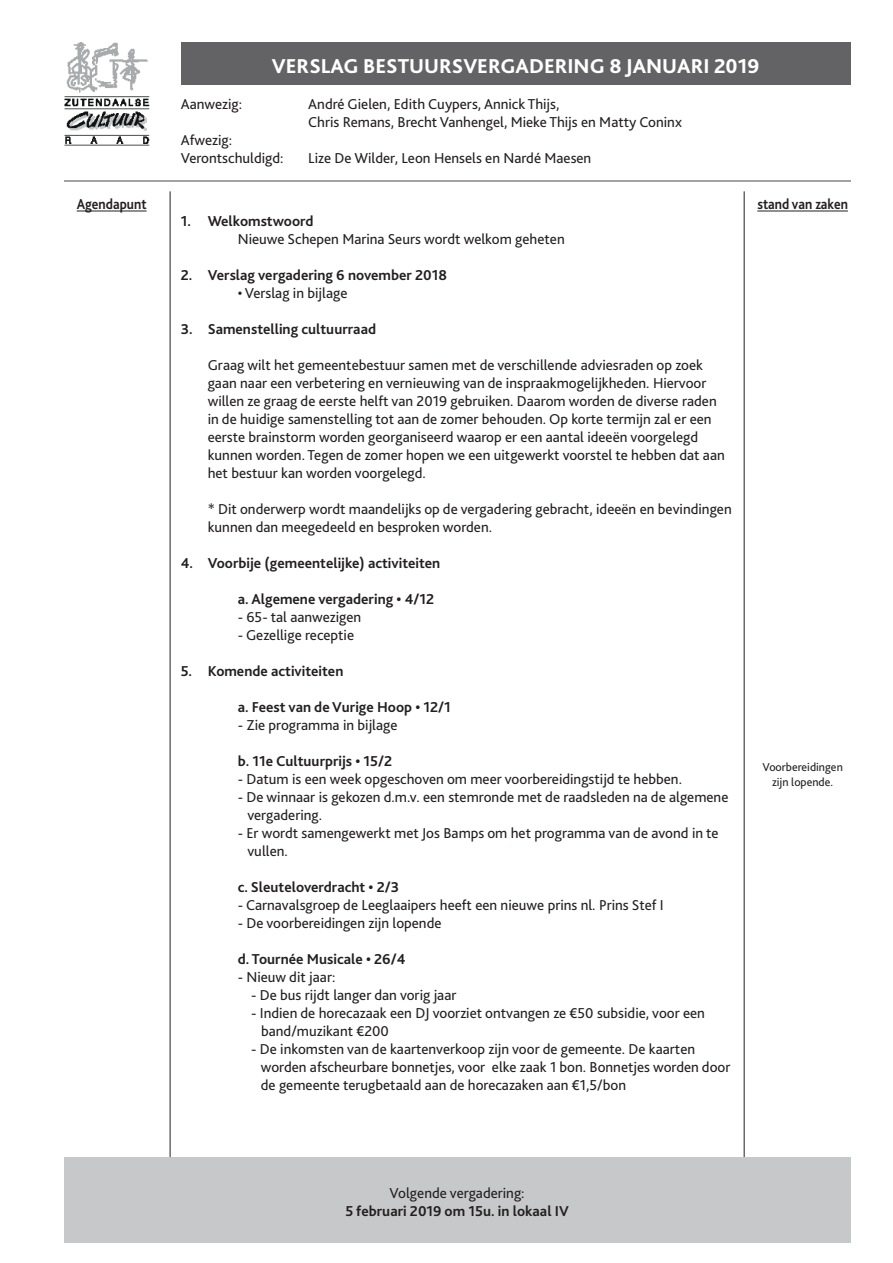
<style>
.page{position:relative;width:893px;height:1263px;background:#fff}
.page>*{position:absolute;margin:0;border:0;box-sizing:border-box;transform-origin:0 0}
.t1{font:800 21px "Bliss 2";color:#fff}
.t2{font:15px/18px "Bliss 2";color:#231f20}
.t3{font:700 15px "Bliss 2";color:#231f20}
.t4{font:700 15px "Bliss 2";color:#231f20;scale:.9 1}
.t5{font:12px/14.4px "Bliss 2";color:#231f20;text-align:center}
</style>
<div class="page">
<div style="left:181px;top:43px;width:669px;height:42px;background:#636366"></div>
<hr style="left:64px;top:180px;width:786px;height:1px;background:#a1a3a6">
<img style="left:64px;top:43px;width:86px;height:103px">
<hr style="left:744px;top:191px;width:1px;height:1029px;background:#231f20">
<hr style="left:170px;top:191px;width:1px;height:1029px;background:#231f20">
<hr style="left:757px;top:211px;width:91px;height:1px;background:#231f20">
<hr style="left:77px;top:211px;width:70px;height:1px;background:#231f20">
<div style="left:64px;top:1157px;width:786px;height:85px;background:#c7c8ca"></div>
<h1 class="t1" style="left:272px;top:53px;width:489px">VERSLAG BESTUURSVERGADERING 8 JANUARI 2019</h1>
<p class="t2" style="left:181px;top:95px;width:63px">Aanwezig:</p>
<p class="t2" style="left:308px;top:95px;width:375px">André Gielen, Edith Cuypers, Annick Thijs,<br>Chris Remans, Brecht Vanhengel, Mieke Thijs en Matty Coninx</p>
<p class="t2" style="left:181px;top:131px;width:104px">Afwezig:<br>Verontschuldigd:</p>
<p class="t2" style="left:308px;top:149px;width:285px">Lize De Wilder, Leon Hensels en Nardé Maesen</p>
<p class="t4" style="left:77px;top:194px;width:79px">Agendapunt</p>
<p class="t4" style="left:757px;top:194px;width:102px">stand van zaken</p>
<p class="t3" style="left:181px;top:212px;width:134px">1. Welkomstwoord</p>
<p class="t2" style="left:238px;top:230px;width:329px">Nieuwe Schepen Marina Seurs wordt welkom geheten</p>
<p class="t3" style="left:181px;top:266px;width:268px">2. Verslag vergadering 6 november 2018</p>
<p class="t2" style="left:238px;top:284px;width:111px">• Verslag in bijlage</p>
<p class="t3" style="left:181px;top:320px;width:197px">3. Samenstelling cultuurraad</p>
<p class="t2" style="left:208px;top:356px;width:519px">Graag wilt het gemeentebestuur samen met de verschillende adviesraden op zoek gaan naar een verbetering en vernieuwing van de inspraakmogelijkheden. Hiervoor willen ze graag de eerste helft van 2019 gebruiken. Daarom worden de diverse raden in de huidige samenstelling tot aan de zomer behouden. Op korte termijn zal er een eerste brainstorm worden georganiseerd waarop er een aantal ideeën voorgelegd kunnen worden. Tegen de zomer hopen we een uitgewerkt voorstel te hebben dat aan het bestuur kan worden voorgelegd.</p>
<p class="t2" style="left:208px;top:500px;width:525px">* Dit onderwerp wordt maandelijks op de vergadering gebracht, ideeën en bevindingen kunnen dan meegedeeld en besproken worden.</p>
<p class="t3" style="left:181px;top:554px;width:261px">4. Voorbije (gemeentelijke) activiteiten</p>
<p class="t3" style="left:238px;top:590px;width:198px">a. Algemene vergadering • 4/12</p>
<p class="t2" style="left:238px;top:608px;width:125px">- 65- tal aanwezigen</p>
<p class="t2" style="left:238px;top:626px;width:118px">- Gezellige receptie</p>
<p class="t3" style="left:181px;top:662px;width:164px">5. Komende activiteiten</p>
<p class="t3" style="left:238px;top:698px;width:215px">a. Feest van de Vurige Hoop • 12/1</p>
<p class="t2" style="left:238px;top:716px;width:161px">- Zie programma in bijlage</p>
<p class="t3" style="left:238px;top:752px;width:156px">b. 11e Cultuurprijs • 15/2</p>
<p class="t2" style="left:238px;top:770px;width:446px">- Datum is een week opgeschoven om meer voorbereidingstijd te hebben.</p>
<p class="t2" style="left:247px;top:788px;width:483px;text-indent:-10px">- De winnaar is gekozen d.m.v. een stemronde met de raadsleden na de algemene vergadering.</p>
<p class="t2" style="left:247px;top:824px;width:473px;text-indent:-10px">- Er wordt samengewerkt met Jos Bamps om het programma van de avond in te vullen.</p>
<p class="t3" style="left:238px;top:878px;width:163px">c. Sleuteloverdracht • 2/3</p>
<p class="t2" style="left:238px;top:896px;width:428px">- Carnavalsgroep de Leeglaaipers heeft een nieuwe prins nl. Prins Stef I</p>
<p class="t2" style="left:238px;top:914px;width:205px">- De voorbereidingen zijn lopende</p>
<p class="t3" style="left:238px;top:950px;width:169px">d. Tournée Musicale • 26/4</p>
<p class="t2" style="left:238px;top:968px;width:99px">- Nieuw dit jaar:</p>
<p class="t2" style="left:251px;top:986px;width:207px">- De bus rijdt langer dan vorig jaar</p>
<p class="t2" style="left:261px;top:1004px;width:445px;text-indent:-10px">- Indien de horecazaak een DJ voorziet ontvangen ze €50 subsidie, voor een band/muzikant €200</p>
<p class="t2" style="left:261px;top:1040px;width:471px;text-indent:-10px">- De inkomsten van de kaartenverkoop zijn voor de gemeente. De kaarten worden afscheurbare bonnetjes, voor elke zaak 1 bon. Bonnetjes worden door de gemeente terugbetaald aan de horecazaken aan €1,5/bon</p>
<p class="t5" style="left:762px;top:760px;width:82px">Voorbereidingen zijn lopende.</p>
<p class="t2" style="left:390px;top:1183px;width:137px">Volgende vergadering:</p>
<p class="t3" style="left:345px;top:1201px;width:225px">5 februari 2019 om 15u. in lokaal IV</p>
</div>
